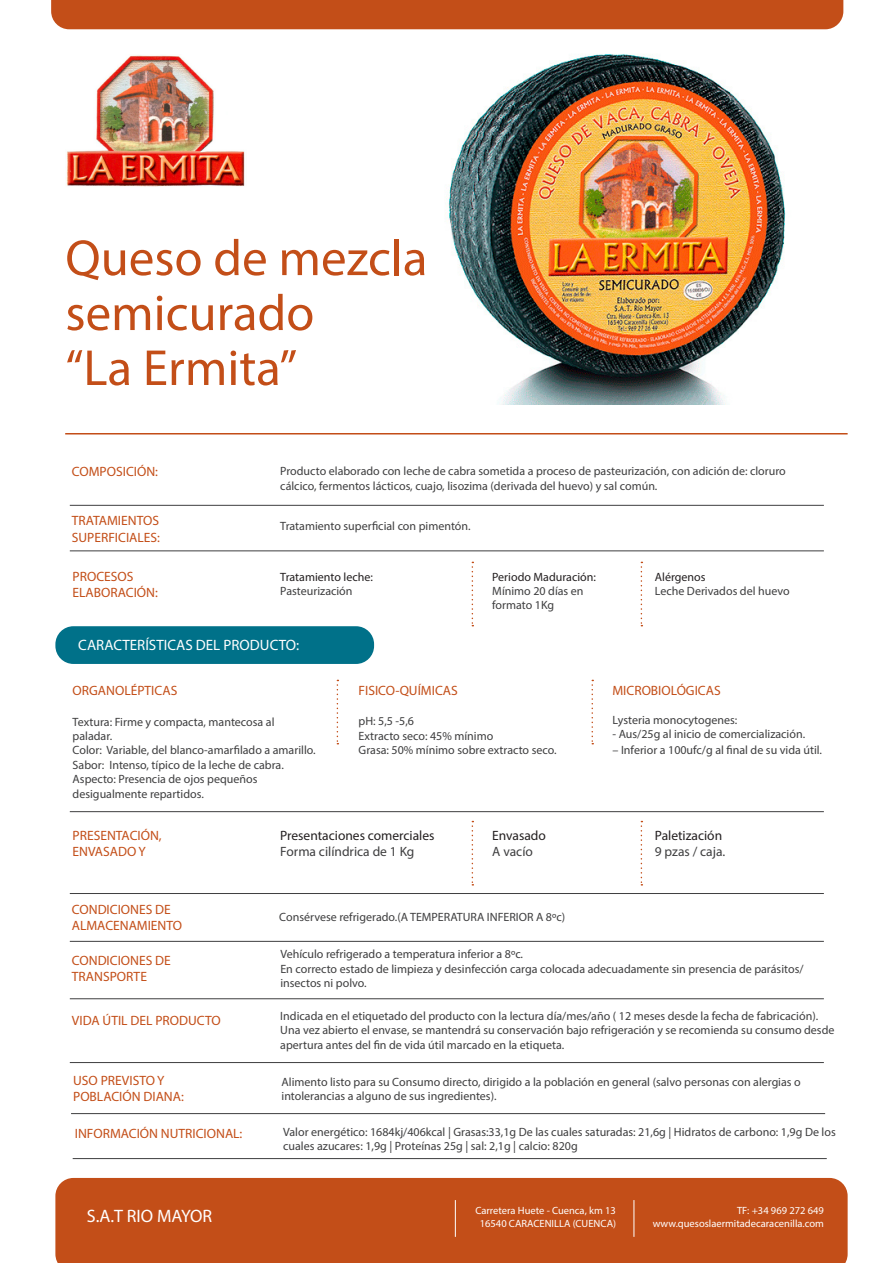
<style>
.page{position:relative;width:893px;height:1263px;background:#fff}
.page>*{position:absolute;margin:0;border:0;box-sizing:border-box;transform-origin:0 0}
.t1{font:51px/54.9px "Myriad Pro";color:#c34e18}
.t2{font:18px "Myriad Pro";letter-spacing:-.005em;color:#fff}
.t3{font:15px "Myriad Pro";color:#fff}
.t4{font:13.5px/16.2px "Myriad Pro";color:#c34e18}
.t5{font:13.5px/16.2px "Myriad Pro";color:#231f20}
.t6{font:12px/14.4px "Myriad Pro";color:#3e3e3f}
.t7{font:12px/14.4px "Myriad Pro";color:#231f20}
.t8{font:10.5px/12.6px "Myriad Pro";color:#fff;text-align:right}
.s1{color:#3e3e3f}
.s2{color:#231f20}
</style>
<div class="page">
<img style="left:445px;top:54px;width:341px;height:351px">
<div style="left:55px;top:1178px;width:793px;height:85px;background:#c34e18"></div>
<hr style="left:634px;top:1200px;width:1px;height:37px;background:#fff">
<div style="left:55px;top:626px;width:319px;height:38px;background:#007189;border-radius:18px"></div>
<svg style="left:472px;top:562px;width:1px;height:64px"></svg>
<svg style="left:641px;top:562px;width:1px;height:64px"></svg>
<hr style="left:70px;top:505px;width:754px;height:1px;background:#3e3e3f">
<svg style="left:337px;top:680px;width:1px;height:64px"></svg>
<svg style="left:591px;top:680px;width:2px;height:64px"></svg>
<hr style="left:70px;top:551px;width:754px;height:1px;background:#3e3e3f">
<hr style="left:70px;top:811px;width:754px;height:1px;background:#3e3e3f">
<svg style="left:472px;top:821px;width:1px;height:64px"></svg>
<svg style="left:641px;top:821px;width:1px;height:64px"></svg>
<hr style="left:70px;top:893px;width:754px;height:1px;background:#3e3e3f">
<hr style="left:70px;top:941px;width:754px;height:1px;background:#3e3e3f">
<hr style="left:70px;top:998px;width:754px;height:1px;background:#3e3e3f">
<hr style="left:70px;top:1062px;width:754px;height:1px;background:#3e3e3f">
<hr style="left:455px;top:1200px;width:1px;height:37px;background:#fff">
<img style="left:66px;top:55px;width:179px;height:132px">
<hr style="left:65px;top:433px;width:783px;height:1px;background:#c34e18">
<div style="left:51px;top:0;width:792px;height:29px;background:#c34e18"></div>
<hr style="left:71px;top:1113px;width:754px;height:1px;background:#3e3e3f">
<hr style="left:73px;top:1158px;width:754px;height:1px;background:#3e3e3f">
<p class="t1" style="left:65px;top:230px;width:364px">Queso de mezcla semicurado<br>“La Ermita”</p>
<p class="t4" style="left:72px;top:463px;width:88px">COMPOSICIÓN:</p>
<p class="t6" style="left:280px;top:464px;width:507px">Producto elaborado con leche de cabra sometida a proceso de pasteurización, con adición de: cloruro cálcico, fermentos lácticos, cuajo, lisozima (derivada del huevo) y sal común.</p>
<p class="t4" style="left:72px;top:512px;width:89px">TRATAMIENTOS</p>
<p class="t4" style="left:72px;top:529px;width:90px">SUPERFICIALES:</p>
<p class="t6" style="left:280px;top:519px;width:192px">Tratamiento superficial con pimentón.</p>
<p class="t4" style="left:73px;top:568px;width:87px">PROCESOS<br>ELABORACIÓN:</p>
<p class="t7" style="left:280px;top:569px;width:94px">Tratamiento leche:<br><span class="s1">Pasteurización</span></p>
<p class="t6" style="left:492px;top:569px;width:105px"><span class="s2">Periodo Maduración:<br></span>Mínimo 20 días en formato 1Kg</p>
<p class="t6" style="left:655px;top:569px;width:136px"><span class="s2">Alérgenos<br></span>Leche Derivados del huevo</p>
<p class="t3" style="left:78px;top:636px;width:222px">CARACTERÍSTICAS DEL PRODUCTO:</p>
<p class="t4" style="left:73px;top:682px;width:106px">ORGANOLÉPTICAS</p>
<p class="t6" style="left:73px;top:714px;width:203px">Textura: Firme y compacta, mantecosa al paladar.</p>
<p class="t6" style="left:73px;top:743px;width:245px">Color: Variable, del blanco-amarfilado a amarillo.<br>Sabor: Intenso, típico de la leche de cabra.</p>
<p class="t6" style="left:73px;top:772px;width:186px">Aspecto: Presencia de ojos pequeños desigualmente repartidos.</p>
<p class="t4" style="left:612px;top:682px;width:110px">MICROBIOLÓGICAS</p>
<p class="t6" style="left:612px;top:712px;width:126px">Lysteria monocytogenes:</p>
<p class="t6" style="left:612px;top:727px;width:194px">- Aus/25g al inicio de comercialización.</p>
<p class="t6" style="left:612px;top:743px;width:211px">– Inferior a 100ufc/g al final de su vida útil.</p>
<p class="t4" style="left:359px;top:682px;width:101px">FISICO-QUÍMICAS</p>
<p class="t6" style="left:359px;top:714px;width:57px">pH: 5,5 -5,6</p>
<p class="t6" style="left:359px;top:728px;width:136px">Extracto seco: 45% mínimo</p>
<p class="t6" style="left:359px;top:743px;width:199px">Grasa: 50% mínimo sobre extracto seco.</p>
<p class="t4" style="left:73px;top:827px;width:91px">PRESENTACIÓN,<br>ENVASADO Y</p>
<p class="t5" style="left:280px;top:827px;width:156px">Presentaciones comerciales<br><span class="s1">Forma cilíndrica de 1 Kg</span></p>
<p class="t5" style="left:492px;top:827px;width:55px">Envasado<br><span class="s1">A vacío</span></p>
<p class="t5" style="left:655px;top:827px;width:72px">Paletización<br><span class="s1">9 pzas / caja.</span></p>
<p class="t4" style="left:72px;top:901px;width:112px">CONDICIONES DE<br>ALMACENAMIENTO</p>
<p class="t4" style="left:72px;top:952px;width:100px">CONDICIONES DE<br>TRANSPORTE</p>
<p class="t4" style="left:72px;top:1012px;width:150px">VIDA ÚTIL DEL PRODUCTO</p>
<p class="t6" style="left:280px;top:1008px;width:539px">Indicada en el etiquetado del producto con la lectura día/mes/año ( 12 meses desde la fecha de fabricación).</p>
<p class="t6" style="left:280px;top:1023px;width:556px">Una vez abierto el envase, se mantendrá su conservación bajo refrigeración y se recomienda su consumo desde apertura antes del fin de vida útil marcado en la etiqueta.</p>
<p class="t6" style="left:279px;top:909px;width:287px">Consérvese refrigerado.(A TEMPERATURA INFERIOR A 8ºc)</p>
<p class="t6" style="left:280px;top:947px;width:244px">Vehículo refrigerado a temperatura inferior a 8ºc.</p>
<p class="t6" style="left:280px;top:961px;width:525px">En correcto estado de limpieza y desinfección carga colocada adecuadamente sin presencia de parásitos/ insectos ni polvo.</p>
<p class="t4" style="left:73px;top:1072px;width:112px">USO PREVISTO Y<br>POBLACIÓN DIANA:</p>
<p class="t6" style="left:282px;top:1074px;width:521px">Alimento listo para su Consumo directo, dirigido a la población en general (salvo personas con alergias o intolerancias a alguno de sus ingredientes).</p>
<p class="t4" style="left:75px;top:1125px;width:169px">INFORMACIÓN NUTRICIONAL:</p>
<p class="t6" style="left:283px;top:1125px;width:554px">Valor energético: 1684kj/406kcal | Grasas:33,1g De las cuales saturadas: 21,6g | Hidratos de carbono: 1,9g De los cuales azucares: 1,9g | Proteínas 25g | sal: 2,1g | calcio: 820g</p>
<p class="t2" style="left:87px;top:1204px;width:127px">S.A.T RIO MAYOR</p>
<p class="t8" style="left:475px;top:1204px;width:142px">Carretera Huete - Cuenca, km 13</p>
<p class="t8" style="left:480px;top:1217px;width:138px">16540 CARACENILLA (CUENCA)</p>
<p class="t8" style="left:653px;top:1204px;width:173px">TF: +34 969 272 649 www.quesoslaermitadecaracenilla.com</p>
</div>
